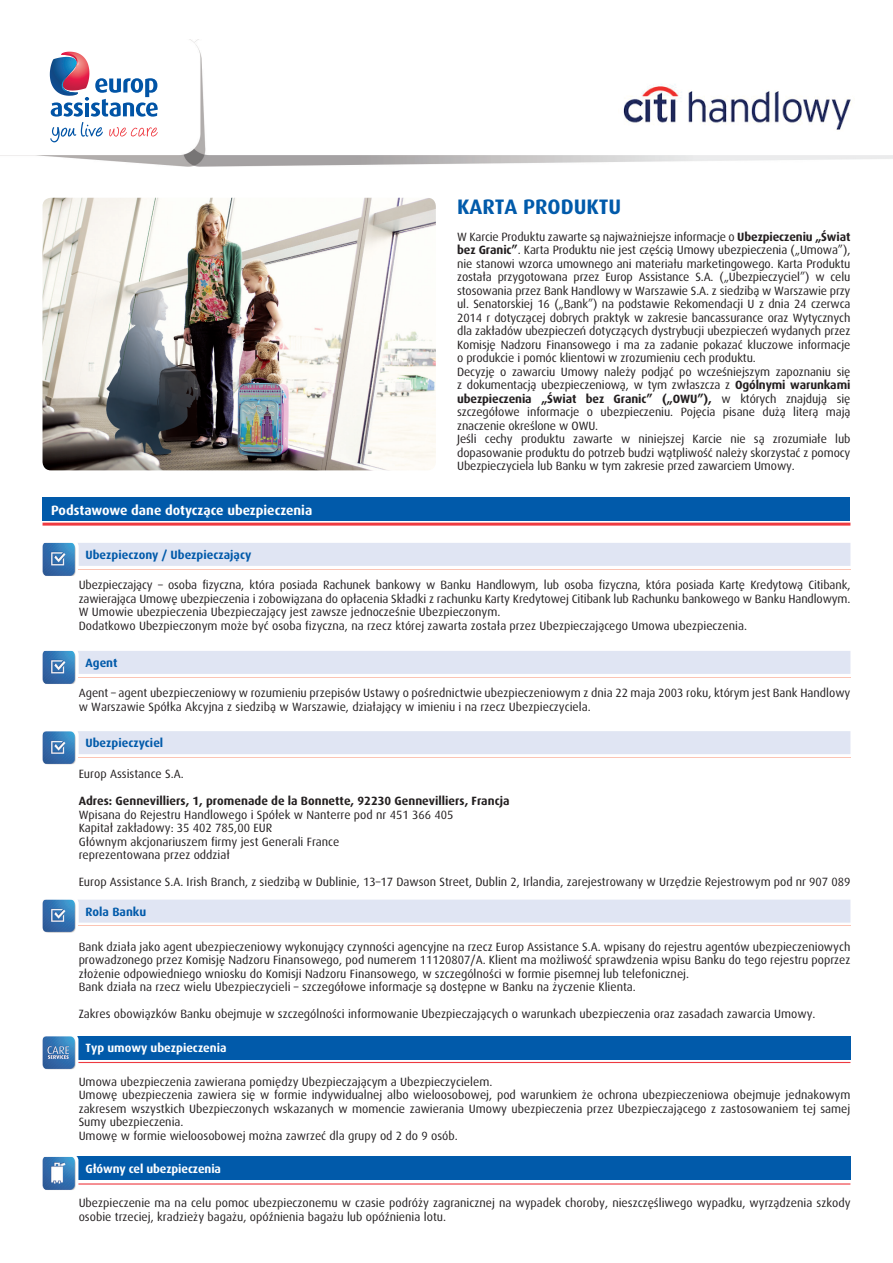
<style>
.page{position:relative;width:893px;height:1263px;background:#fff}
.page>*{position:absolute;margin:0;border:0;box-sizing:border-box;transform-origin:0 0}
.t1{font:700 21px "Dax Pro";color:#015aaa}
.t2{font:700 13.5px "Dax Pro";color:#fff}
.t3{font:12px/13.5px "Dax Pro";color:#231f20}
.t4{font:700 12px "Dax Pro";color:#231f20}
.t5{font:700 12px "Dax Pro";color:#015aaa}
.t6{font:700 12px "Dax Pro";letter-spacing:-.01em;color:#fff}
.s1{font-weight:700}
</style>
<div class="page">
<img style="left:43px;top:198px;width:393px;height:272px">
<img style="left:0;top:40px;width:893px;height:126px">
<svg style="left:50px;top:52px;width:108px;height:90px"></svg>
<img style="left:607px;top:75px;width:258px;height:66px">
<div style="left:78px;top:731px;width:772px;height:23px;background:#e0e5f3"></div>
<img style="left:43px;top:731px;width:33px;height:33px">
<hr style="left:78px;top:757px;width:772px;height:1px;background:#fbc4b4">
<div style="left:43px;top:498px;width:807px;height:23px;background:#015aaa"></div>
<hr style="left:43px;top:523px;width:807px;height:3px;background:#ee3a41">
<div style="left:54px;top:1036px;width:796px;height:23px;background:#015aaa"></div>
<div style="left:43px;top:1034px;width:35px;height:36px;background:#fff;border-radius:5px"></div>
<img style="left:43px;top:1036px;width:33px;height:33px">
<hr style="left:78px;top:1062px;width:772px;height:1px;background:#ee3a41">
<div style="left:78px;top:900px;width:772px;height:23px;background:#e0e5f3"></div>
<svg style="left:43px;top:898px;width:35px;height:35px"></svg>
<img style="left:43px;top:900px;width:33px;height:33px">
<hr style="left:78px;top:925px;width:772px;height:1px;background:#fbc4b4">
<div style="left:78px;top:651px;width:772px;height:23px;background:#e0e5f3"></div>
<svg style="left:43px;top:649px;width:35px;height:36px"></svg>
<img style="left:43px;top:651px;width:33px;height:33px">
<hr style="left:78px;top:677px;width:772px;height:1px;background:#fbc4b4">
<div style="left:78px;top:543px;width:772px;height:23px;background:#e0e5f3"></div>
<svg style="left:43px;top:541px;width:35px;height:36px"></svg>
<img style="left:43px;top:543px;width:33px;height:33px">
<hr style="left:78px;top:569px;width:772px;height:1px;background:#fbc4b4">
<div style="left:54px;top:1157px;width:796px;height:23px;background:#015aaa"></div>
<svg style="left:43px;top:1155px;width:35px;height:36px"></svg>
<img style="left:43px;top:1157px;width:33px;height:33px">
<hr style="left:78px;top:1183px;width:772px;height:1px;background:#ee3a41">
<p class="t2" style="left:51px;top:501px;width:263px">Podstawowe dane dotyczące ubezpieczenia</p>
<p class="t5" style="left:86px;top:547px;width:167px">Ubezpieczony / Ubezpieczający</p>
<h1 class="t1" style="left:457px;top:193px;width:166px">KARTA PRODUKTU</h1>
<p class="t3" style="left:457px;top:230px;width:395px">W Karcie Produktu zawarte są najważniejsze informacje o <span class="s1">Ubezpieczeniu „Świat bez Granic”</span>. Karta Produktu nie jest częścią Umowy ubezpieczenia („Umowa”), nie stanowi wzorca umownego ani materiału marketingowego. Karta Produktu została przygotowana przez Europ Assistance S.A. („Ubezpieczyciel”) w celu stosowania przez Bank Handlowy w Warszawie S.A. z siedzibą w Warszawie przy ul. Senatorskiej 16 („Bank”) na podstawie Rekomendacji U z dnia 24 czerwca 2014 r dotyczącej dobrych praktyk w zakresie bancassurance oraz Wytycznych dla zakładów ubezpieczeń dotyczących dystrybucji ubezpieczeń wydanych przez Komisję Nadzoru Finansowego i ma za zadanie pokazać kluczowe informacje o produkcie i pomóc klientowi w zrozumieniu cech produktu.<br>Decyzję o zawarciu Umowy należy podjąć po wcześniejszym zapoznaniu się z dokumentacją ubezpieczeniową, w tym zwłaszcza z <span class="s1">Ogólnymi warunkami ubezpieczenia „Świat bez Granic” („OWU”),</span> w których znajdują się szczegółowe informacje o ubezpieczeniu. Pojęcia pisane dużą literą mają znaczenie określone w OWU.<br>Jeśli cechy produktu zawarte w niniejszej Karcie nie są zrozumiałe lub dopasowanie produktu do potrzeb budzi wątpliwość należy skorzystać z pomocy Ubezpieczyciela lub Banku w tym zakresie przed zawarciem Umowy.</p>
<p class="t3" style="left:79px;top:578px;width:773px">Ubezpieczający – osoba fizyczna, która posiada Rachunek bankowy w Banku Handlowym, lub osoba fizyczna, która posiada Kartę Kredytową Citibank, zawierająca Umowę ubezpieczenia i zobowiązana do opłacenia Składki z rachunku Karty Kredytowej Citibank lub Rachunku bankowego w Banku Handlowym.<br>W Umowie ubezpieczenia Ubezpieczający jest zawsze jednocześnie Ubezpieczonym.<br>Dodatkowo Ubezpieczonym może być osoba fizyczna, na rzecz której zawarta została przez Ubezpieczającego Umowa ubezpieczenia.</p>
<p class="t5" style="left:86px;top:655px;width:34px">Agent</p>
<p class="t3" style="left:79px;top:686px;width:773px">Agent – agent ubezpieczeniowy w rozumieniu przepisów Ustawy o pośrednictwie ubezpieczeniowym z dnia 22 maja 2003 roku, którym jest Bank Handlowy w Warszawie Spółka Akcyjna z siedzibą w Warszawie, działający w imieniu i na rzecz Ubezpieczyciela.</p>
<p class="t5" style="left:86px;top:735px;width:79px">Ubezpieczyciel</p>
<p class="t3" style="left:79px;top:767px;width:107px">Europ Assistance S.A.</p>
<p class="t4" style="left:79px;top:793px;width:432px">Adres: Gennevilliers, 1, promenade de la Bonnette, 92230 Gennevilliers, Francja</p>
<p class="t3" style="left:79px;top:808px;width:376px">Wpisana do Rejestru Handlowego i Spółek w Nanterre pod nr 451 366 405<br>Kapitał zakładowy: 35 402 785,00 EUR<br>Głównym akcjonariuszem firmy jest Generali France<br>reprezentowana przez oddział</p>
<p class="t3" style="left:79px;top:875px;width:773px">Europ Assistance S.A. Irish Branch, z siedzibą w Dublinie, 13–17 Dawson Street, Dublin 2, Irlandia, zarejestrowany w Urzędzie Rejestrowym pod nr 907 089</p>
<p class="t5" style="left:86px;top:904px;width:62px">Rola Banku</p>
<p class="t3" style="left:79px;top:940px;width:773px">Bank działa jako agent ubezpieczeniowy wykonujący czynności agencyjne na rzecz Europ Assistance S.A. wpisany do rejestru agentów ubezpieczeniowych prowadzonego przez Komisję Nadzoru Finansowego, pod numerem 11120807/A. Klient ma możliwość sprawdzenia wpisu Banku do tego rejestru poprzez złożenie odpowiedniego wniosku do Komisji Nadzoru Finansowego, w szczególności w formie pisemnej lub telefonicznej.<br>Bank działa na rzecz wielu Ubezpieczycieli – szczegółowe informacje są dostępne w Banku na życzenie Klienta.</p>
<p class="t3" style="left:79px;top:1007px;width:738px">Zakres obowiązków Banku obejmuje w szczególności informowanie Ubezpieczających o warunkach ubezpieczenia oraz zasadach zawarcia Umowy.</p>
<p class="t6" style="left:86px;top:1040px;width:143px">Typ umowy ubezpieczenia</p>
<p class="t3" style="left:79px;top:1075px;width:773px">Umowa ubezpieczenia zawierana pomiędzy Ubezpieczającym a Ubezpieczycielem.<br>Umowę ubezpieczenia zawiera się w formie indywidualnej albo wieloosobowej, pod warunkiem że ochrona ubezpieczeniowa obejmuje jednakowym zakresem wszystkich Ubezpieczonych wskazanych w momencie zawierania Umowy ubezpieczenia przez Ubezpieczającego z zastosowaniem tej samej Sumy ubezpieczenia.<br>Umowę w formie wieloosobowej można zawrzeć dla grupy od 2 do 9 osób.</p>
<p class="t6" style="left:86px;top:1161px;width:137px">Główny cel ubezpieczenia</p>
<p class="t3" style="left:79px;top:1196px;width:773px">Ubezpieczenie ma na celu pomoc ubezpieczonemu w czasie podróży zagranicznej na wypadek choroby, nieszczęśliwego wypadku, wyrządzenia szkody osobie trzeciej, kradzieży bagażu, opóźnienia bagażu lub opóźnienia lotu.</p>
</div>
